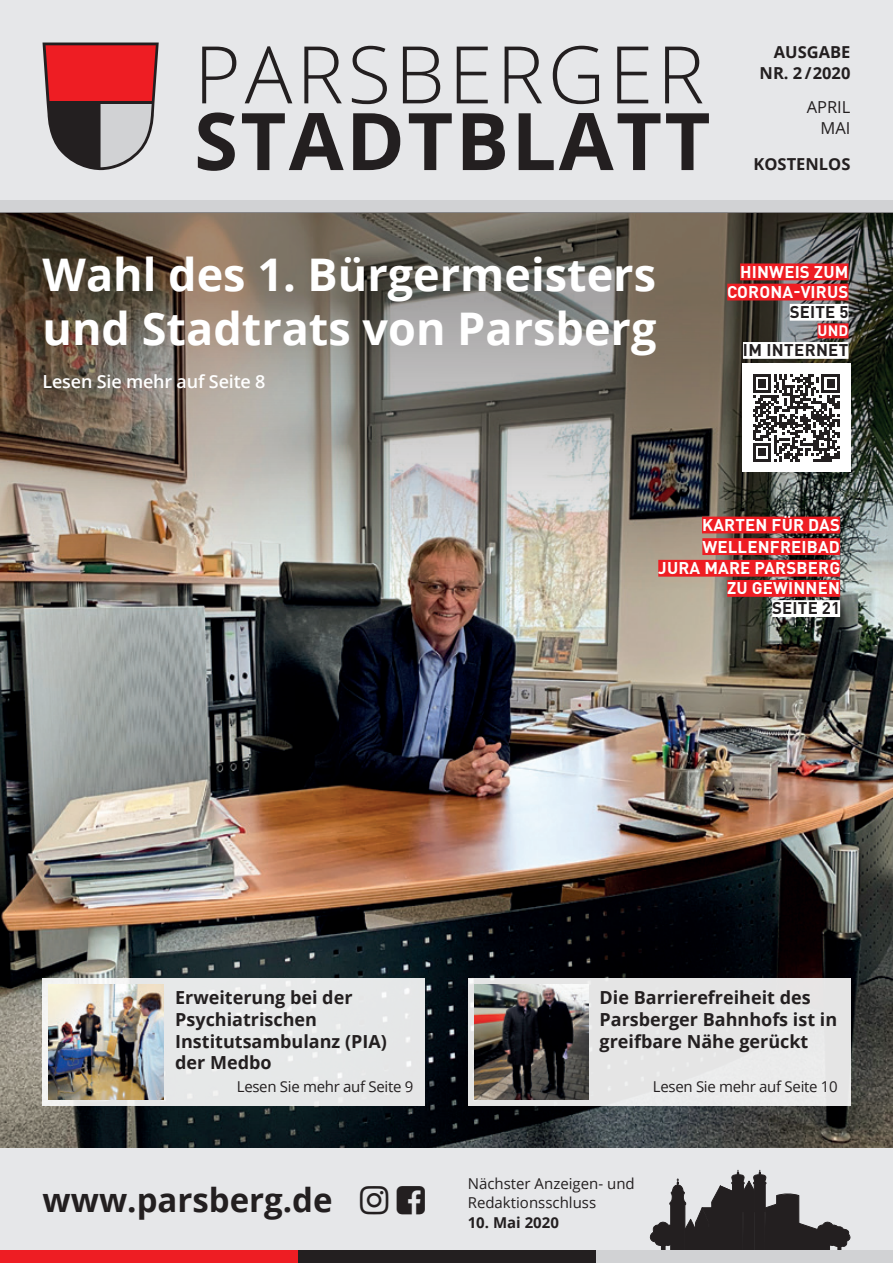
<style>
.page{position:relative;width:893px;height:1263px;background:#fff}
.page>*{position:absolute;margin:0;border:0;box-sizing:border-box;transform-origin:0 0}
.t1{font:300 79.5px "Open Sans";letter-spacing:.05em;color:#231f20}
.t2{font:700 79.5px "Open Sans";letter-spacing:.03em;color:#231f20}
.t3{font:700 45px/54px "Open Sans";color:#fff}
.t4{font:700 33px "Open Sans";color:#231f20}
.t5{font:700 18px/21.6px "Open Sans";color:#231f20}
.t6{font:600 18px "Open Sans";letter-spacing:-.01em;color:#fff}
.t7{font:700 16.8px/21.1px "DIN Pro";letter-spacing:.01em;color:#fff;text-align:right}
.t8{font:700 16.8px "DIN Pro";letter-spacing:.01em;color:#231f20}
.t9{font:700 16.5px/21px "Open Sans";color:#231f20;text-align:right}
.t10{font:16.5px/21px "Open Sans";color:#231f20;text-align:right}
.t11{font:15px "Open Sans";letter-spacing:-.02em;color:#231f20}
.t12{font:15px/19.5px "Open Sans";color:#231f20}
.t13{font:700 15px "Open Sans";color:#231f20}
.t14{font:700 15px "DIN Pro";color:#fff}
</style>
<div class="page">
<img style="left:0;top:664px;width:893px;height:484px">
<div style="left:0;top:0;width:893px;height:200px;background:#e6e7e9"></div>
<div style="left:0;top:1148px;width:893px;height:115px;background:#e6e7e9"></div>
<svg style="left:43px;top:43px;width:116px;height:128px;background:#b25d60"></svg>
<hr style="left:48px;top:102px;width:105px;height:2px;background:#231f20">
<svg style="left:649px;top:1169px;width:202px;height:81px"></svg>
<div style="left:707px;top:1227px;width:32px;height:25px;background:#231f20"></div>
<div style="left:0;top:1250px;width:298px;height:13px;background:#ee1d23"></div>
<div style="left:595px;top:1250px;width:298px;height:13px;background:#d1d2d4"></div>
<div style="left:298px;top:1250px;width:297px;height:13px;background:#231f20"></div>
<div style="left:0;top:200px;width:298px;height:13px;background:#d1d2d4"></div>
<div style="left:595px;top:200px;width:298px;height:13px;background:#d1d2d4"></div>
<div style="left:298px;top:200px;width:297px;height:13px;background:#d1d2d4"></div>
<div style="left:43px;top:978px;width:382px;height:128px;background:#e6e8e8"></div>
<img style="left:49px;top:984px;width:115px;height:115px">
<div style="left:468px;top:978px;width:382px;height:128px;background:#e5e5e5"></div>
<img style="left:474px;top:984px;width:115px;height:115px">
<img style="left:0;top:213px;width:893px;height:451px">
<div style="left:702px;top:517px;width:138px;height:16px;background:#ee1d23"></div>
<div style="left:702px;top:538px;width:138px;height:17px;background:#ee1d23"></div>
<div style="left:658px;top:560px;width:182px;height:17px;background:#ee1d23"></div>
<div style="left:727px;top:580px;width:113px;height:17px;background:#ee1d23"></div>
<div style="left:772px;top:600px;width:68px;height:17px;background:#fff"></div>
<div style="left:740px;top:263px;width:108px;height:17px;background:#ee1d23"></div>
<div style="left:727px;top:284px;width:121px;height:16px;background:#ee1d23"></div>
<div style="left:790px;top:304px;width:58px;height:17px;background:#fff"></div>
<div style="left:817px;top:323px;width:31px;height:15px;background:#ee1d23"></div>
<div style="left:743px;top:342px;width:105px;height:17px;background:#fff"></div>
<div style="left:742px;top:364px;width:108px;height:108px;background:#fff"></div>
<svg style="left:753px;top:374px;width:87px;height:87px"></svg>
<h1 class="t1" style="left:194px;top:20px;width:512px">PARSBERGER</h1>
<h1 class="t2" style="left:194px;top:85px;width:518px">STADTBLATT</h1>
<p class="t9" style="left:760px;top:41px;width:92px">AUSGABE<br>NR. 2 / 2020</p>
<p class="t10" style="left:807px;top:96px;width:45px">APRIL<br>MAI</p>
<p class="t9" style="left:753px;top:153px;width:98px">KOSTENLOS</p>
<h2 class="t3" style="left:43px;top:246px;width:615px">Wahl des 1. Bürgermeisters und Stadtrats von Parsberg</h2>
<p class="t6" style="left:43px;top:369px;width:225px">Lesen Sie mehr auf Seite 8</p>
<p class="t7" style="left:727px;top:261px;width:123px;line-height:20.2px">HINWEIS ZUM<br>CORONA-VIRUS</p>
<p class="t8" style="left:790px;top:301px;width:60px">SEITE 5</p>
<p class="t14" style="left:817px;top:320px;width:32px">UND</p>
<p class="t8" style="left:743px;top:339px;width:107px">IM INTERNET</p>
<p class="t7" style="left:658px;top:514px;width:183px">KARTEN FÜR DAS<br>WELLENFREIBAD<br>JURA MARE PARSBERG<br>ZU GEWINNEN</p>
<p class="t8" style="left:772px;top:597px;width:69px">SEITE 21</p>
<p class="t5" style="left:175px;top:986px;width:213px">Erweiterung bei der<br>Psychiatrischen<br>Institutsambulanz (PIA) der Medbo</p>
<p class="t11" style="left:237px;top:1076px;width:178px">Lesen Sie mehr auf Seite 9</p>
<h3 class="t4" style="left:43px;top:1176px;width:292px">www.parsberg.de</h3>
<p class="t5" style="left:600px;top:986px;width:239px">Die Barrierefreiheit des<br>Parsberger Bahnhofs ist in greifbare Nähe gerückt</p>
<p class="t11" style="left:653px;top:1076px;width:186px">Lesen Sie mehr auf Seite 10</p>
<p class="t12" style="left:468px;top:1173px;width:169px">Nächster Anzeigen- und<br>Redaktionsschluss</p>
<p class="t13" style="left:468px;top:1212px;width:93px">10. Mai 2020</p>
</div>
